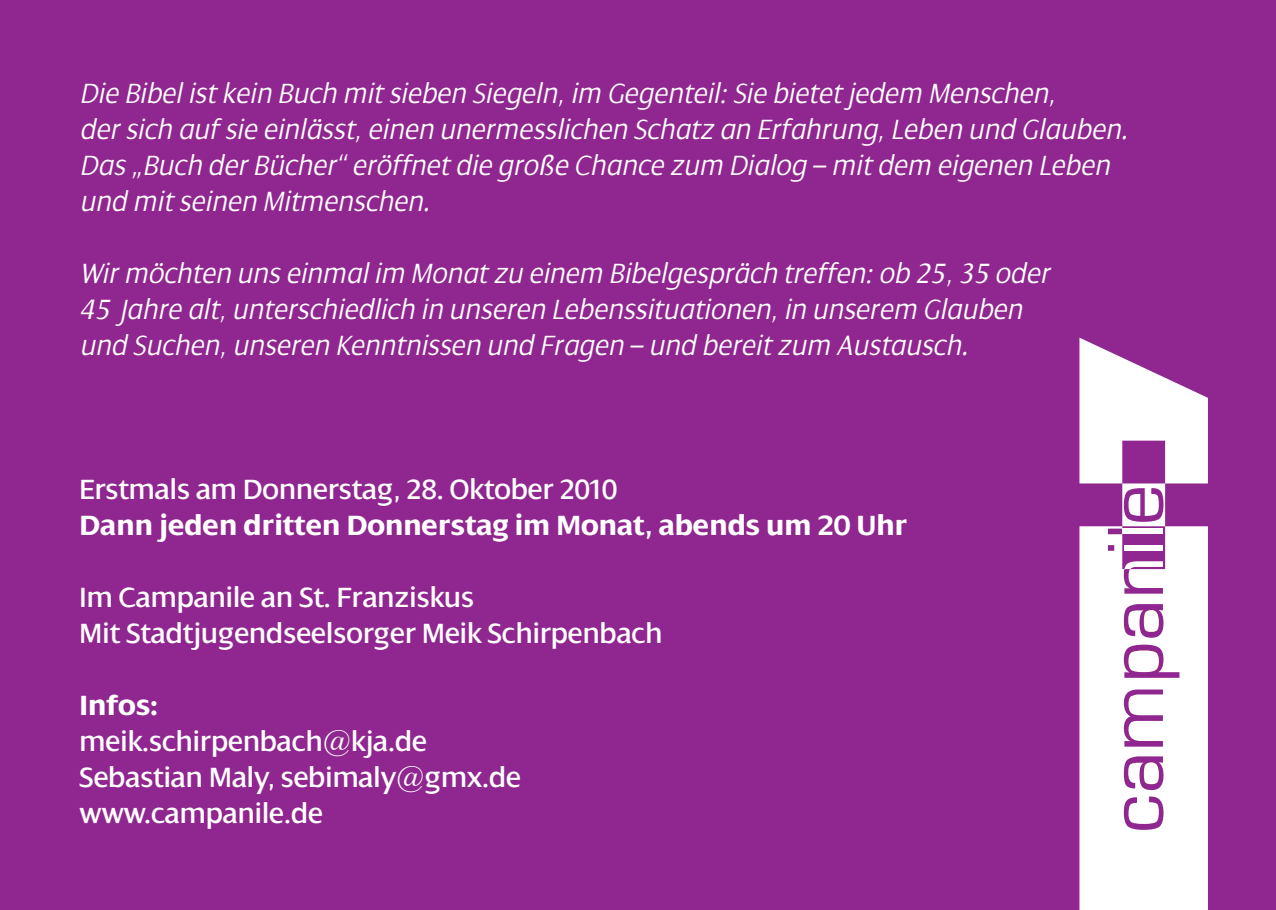
<style>
.page{position:relative;width:1276px;height:910px;background:#90268f}
.page>*{position:absolute;margin:0;border:0;box-sizing:border-box;transform-origin:0 0}
.t1{font:italic 300 30px/36px "Dialog";color:#fff}
.t2{font:30px/36px "Dialog";color:#fff}
.t3{font:700 30px "Dialog";color:#fff}
</style>
<div class="page">
<svg style="left:1079px;top:338px;width:129px;height:572px;fill:#fff"></svg>
<svg style="left:1128px;top:494px;width:12px;height:22px"></svg>
<svg style="left:1144px;top:762px;width:14px;height:22px"></svg>
<svg style="left:1128px;top:651px;width:30px;height:21px"></svg>
<svg style="left:1144px;top:610px;width:14px;height:22px"></svg>
<svg style="left:1124px;top:561px;width:39px;height:8px"></svg>
<div style="left:1124px;top:545px;width:39px;height:6px;background:#fff"></div>
<div style="left:1122px;top:529px;width:41px;height:5px;background:#fff"></div>
<p class="t1" style="left:80px;top:75px;width:1050px">Die Bibel ist kein Buch mit sieben Siegeln, im Gegenteil: Sie bietet jedem Menschen,<br>der sich auf sie einlässt, einen unermesslichen Schatz an Erfahrung, Leben und Glauben.<br>Das „Buch der Bücher“ eröffnet die große Chance zum Dialog – mit dem eigenen Leben und mit seinen Mitmenschen.</p>
<p class="t1" style="left:80px;top:255px;width:971px">Wir möchten uns einmal im Monat zu einem Bibelgespräch treffen: ob 25, 35 oder<br>45 Jahre alt, unterschiedlich in unseren Lebenssituationen, in unserem Glauben und Suchen, unseren Kenntnissen und Fragen – und bereit zum Austausch.</p>
<p class="t2" style="left:80px;top:471px;width:539px">Erstmals am Donnerstag, 28. Oktober 2010</p>
<p class="t3" style="left:80px;top:509px;width:829px">Dann jeden dritten Donnerstag im Monat, abends um 20 Uhr</p>
<p class="t2" style="left:80px;top:579px;width:584px">Im Campanile an St. Franziskus<br>Mit Stadtjugendseelsorger Meik Schirpenbach</p>
<p class="t3" style="left:80px;top:689px;width:80px">Infos:</p>
<p class="t2" style="left:80px;top:723px;width:443px">meik.schirpenbach@kja.de<br>Sebastian Maly, sebimaly@gmx.de www.campanile.de</p>
</div>
